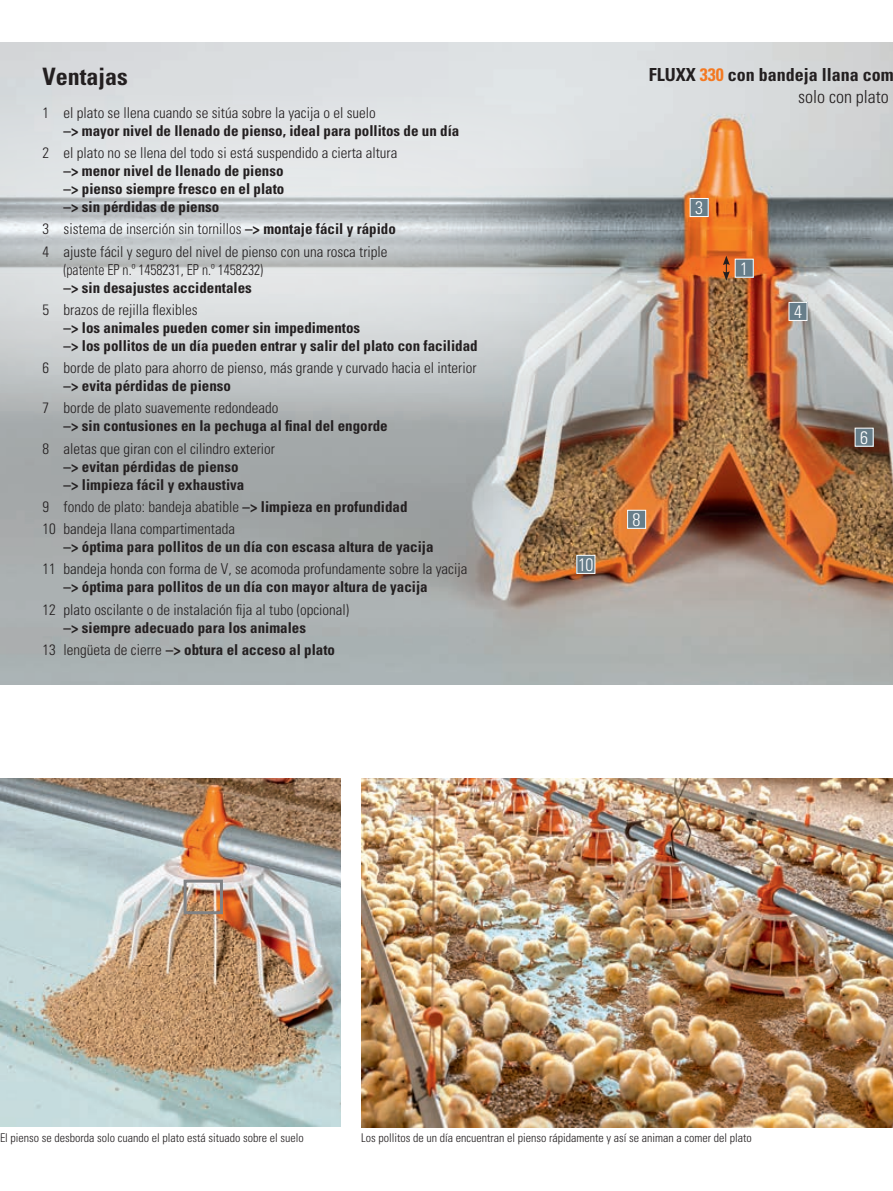
<style>
.page{position:relative;width:893px;height:1191px;background:#fff}
.page>*{position:absolute;margin:0;border:0;box-sizing:border-box;transform-origin:0 0}
.t1{font:700 condensed 24px "Univers LT Std";color:#231f20}
.t2{font:700 condensed 18px/21.6px "Univers LT Std";color:#231f20;text-align:right}
.t3{font:300 condensed 18px "Univers LT Std";color:#fff}
.t4{font:300 condensed 15px/22.2px "Univers LT Std";color:#231f20}
.t5{font:700 condensed 15px/18px "Univers LT Std";color:#231f20}
.t6{font:300 condensed 15px "Univers LT Std";color:#231f20;scale:.91 1}
.t7{font:300 condensed 12px "Univers LT Std";color:#231f20}
.s1{font-weight:700}
.s2{font-weight:300}
.s3{color:#f47921}
</style>
<div class="page">
<img style="left:0;top:43px;width:893px;height:642px">
<svg style="left:723px;top:256px;width:7px;height:25px"></svg>
<img style="left:0;top:778px;width:340px;height:349px">
<img style="left:361px;top:778px;width:532px;height:349px">
<div style="left:184px;top:879px;width:39px;height:35px;border:3px solid #808285"></div>
<svg style="left:0;top:91px;width:595px;height:334px;background:#cfd3d4"></svg>
<div style="left:690px;top:198px;width:18px;height:18px;background:#677e8a"></div>
<div style="left:690px;top:198px;width:18px;height:19px;border:1px solid #fff"></div>
<div style="left:735px;top:259px;width:18px;height:18px;background:#677e8a"></div>
<div style="left:735px;top:259px;width:19px;height:18px;border:1px solid #fff"></div>
<div style="left:855px;top:428px;width:18px;height:18px;background:#677e8a"></div>
<div style="left:628px;top:510px;width:18px;height:18px;background:#677e8a"></div>
<div style="left:627px;top:510px;width:19px;height:19px;border:1px solid #fff"></div>
<div style="left:577px;top:555px;width:18px;height:18px;background:#677e8a"></div>
<div style="left:576px;top:555px;width:19px;height:19px;border:1px solid #fff"></div>
<div style="left:789px;top:302px;width:18px;height:18px;background:#677e8a"></div>
<div style="left:789px;top:302px;width:18px;height:19px;border:1px solid #fff"></div>
<h1 class="t1" style="left:43px;top:62px;width:87px">Ventajas</h1>
<p class="t4" style="left:43px;top:101px;width:335px">1 el plato se llena cuando se sitúa sobre la yacija o el suelo</p>
<p class="t5" style="left:64px;top:121px;width:397px">–&gt; mayor nivel de llenado de pienso, ideal para pollitos de un día</p>
<p class="t4" style="left:43px;top:142px;width:356px">2 el plato no se llena del todo si está suspendido a cierta altura</p>
<p class="t5" style="left:64px;top:162px;width:222px;text-align:justify">–&gt; menor nivel de llenado de pienso –&gt; pienso siempre fresco en el plato –&gt; sin pérdidas de pienso</p>
<p class="t4" style="left:43px;top:218px;width:355px">3 sistema de inserción sin tornillos <span class="s1">–&gt; montaje fácil y rápido<br></span>4 ajuste fácil y seguro del nivel de pienso con una rosca triple</p>
<p class="t6" style="left:64px;top:260px;width:221px">(patente EP n.º 1458231, EP n.º 1458232)</p>
<p class="t5" style="left:64px;top:278px;width:190px">–&gt; sin desajustes accidentales</p>
<p class="t4" style="left:43px;top:298px;width:157px">5 brazos de rejilla flexibles</p>
<p class="t5" style="left:64px;top:318px;width:416px">–&gt; los animales pueden comer sin impedimentos<br>–&gt; los pollitos de un día pueden entrar y salir del plato con facilidad</p>
<p class="t4" style="left:43px;top:357px;width:436px">6 borde de plato para ahorro de pienso, más grande y curvado hacia el interior</p>
<p class="t5" style="left:64px;top:377px;width:169px">–&gt; evita pérdidas de pienso</p>
<p class="t4" style="left:43px;top:397px;width:237px">7 borde de plato suavemente redondeado</p>
<p class="t5" style="left:64px;top:417px;width:326px">–&gt; sin contusiones en la pechuga al final del engorde</p>
<p class="t4" style="left:43px;top:437px;width:234px">8 aletas que giran con el cilindro exterior</p>
<p class="t5" style="left:64px;top:457px;width:182px">–&gt; evitan pérdidas de pienso –&gt; limpieza fácil y exhaustiva</p>
<p class="t4" style="left:43px;top:495px;width:367px">9 fondo de plato: bandeja abatible <span class="s1">–&gt; limpieza en profundidad<br></span>10 bandeja llana compartimentada</p>
<p class="t5" style="left:64px;top:538px;width:371px">–&gt; óptima para pollitos de un día con escasa altura de yacija</p>
<p class="t4" style="left:43px;top:558px;width:426px">11 bandeja honda con forma de V, se acomoda profundamente sobre la yacija</p>
<p class="t5" style="left:64px;top:578px;width:366px">–&gt; óptima para pollitos de un día con mayor altura de yacija</p>
<p class="t4" style="left:43px;top:598px;width:308px">12 plato oscilante o de instalación fija al tubo (opcional)</p>
<p class="t5" style="left:43px;top:616px;width:294px;line-height:22.2px;text-align:center">–&gt; siempre adecuado para los animales<br><span class="s2">13 lengüeta de cierre</span> –&gt; obtura el acceso al plato</p>
<p class="t2" style="left:649px;top:64px;width:246px">FLUXX <span class="s3">330</span> con bandeja llana com <span class="s2">solo con plato</span></p>
<p class="t3" style="left:695px;top:197px;width:9px">3</p>
<p class="t3" style="left:740px;top:257px;width:9px">1</p>
<p class="t3" style="left:794px;top:301px;width:9px">4</p>
<p class="t3" style="left:578px;top:554px;width:17px">10</p>
<p class="t3" style="left:633px;top:508px;width:9px">8</p>
<p class="t3" style="left:860px;top:426px;width:9px">6</p>
<p class="t7" style="left:0;top:1130px;width:305px">El pienso se desborda solo cuando el plato está situado sobre el suelo</p>
<p class="t7" style="left:361px;top:1130px;width:392px">Los pollitos de un día encuentran el pienso rápidamente y así se animan a comer del plato</p>
</div>
